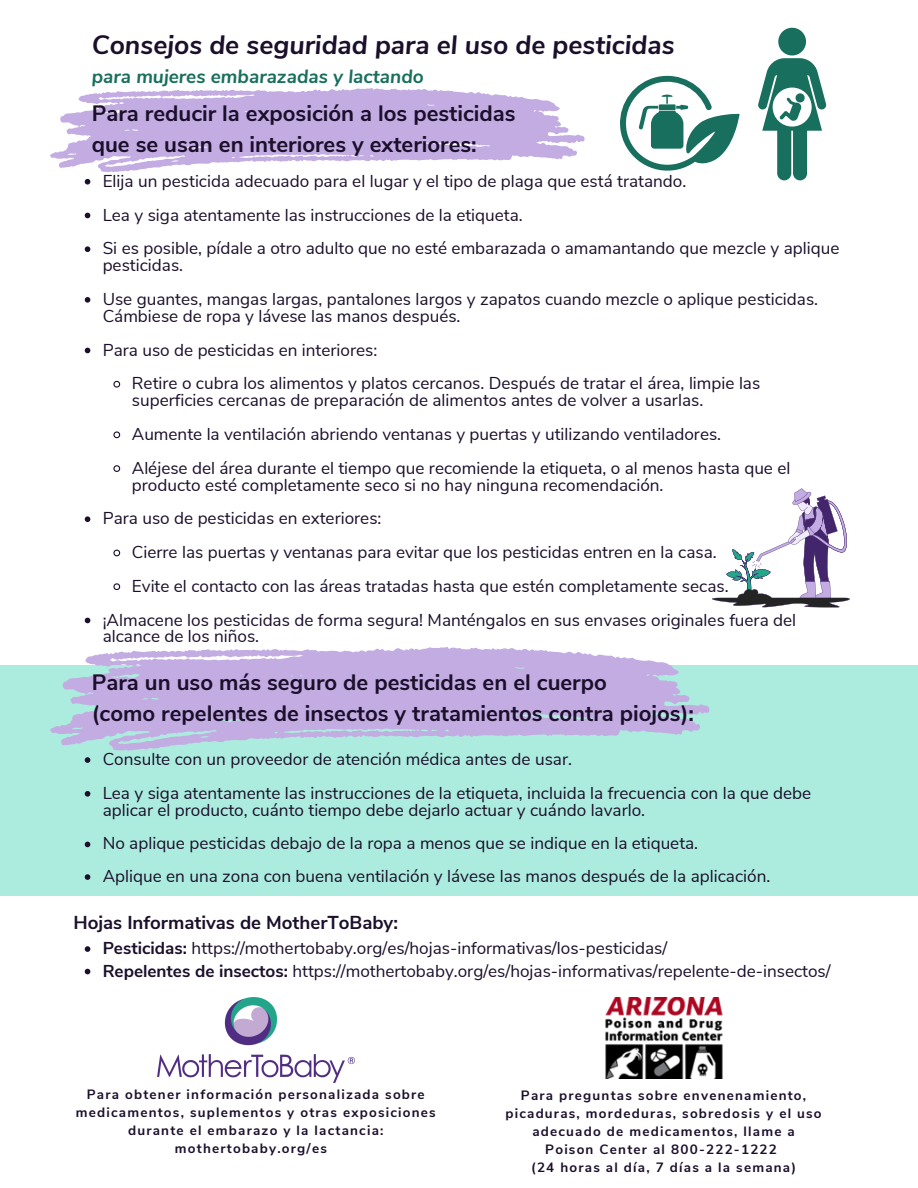
<style>
.page{position:relative;width:918px;height:1188px;background:#fff}
.page>*{position:absolute;margin:0;border:0;box-sizing:border-box;transform-origin:0 0}
.t1{font:italic 700 26.55px "Nunito Sans";color:#1b0f2b}
.t2{font:700 22.2px/30.3px "Nunito Sans";color:#1b0f2b}
.t3{font:italic 700 19.05px "Nunito Sans";color:#196f5d}
.t4{font:700 18.6px "Nunito Sans";color:#1b0f2b}
.t5{font:17.1px/16.8px "Nunito Sans";color:#1b0f2b}
.t6{font:700 13.5px/18px "Nunito Sans";letter-spacing:.09em;color:#1b0f2b;text-align:center}
.s1{font-weight:700}
</style>
<div class="page">
<div style="left:0;top:665px;width:918px;height:231px;background:#acecde"></div>
<svg style="left:85px;top:213px;width:5px;height:5px"></svg>
<svg style="left:85px;top:246px;width:5px;height:6px"></svg>
<svg style="left:85px;top:297px;width:5px;height:6px"></svg>
<svg style="left:85px;top:348px;width:5px;height:5px"></svg>
<svg style="left:113px;top:380px;width:8px;height:8px"></svg>
<svg style="left:113px;top:431px;width:8px;height:8px"></svg>
<svg style="left:113px;top:465px;width:8px;height:7px"></svg>
<svg style="left:85px;top:516px;width:5px;height:6px"></svg>
<svg style="left:113px;top:549px;width:8px;height:8px"></svg>
<svg style="left:113px;top:583px;width:8px;height:8px"></svg>
<svg style="left:85px;top:618px;width:5px;height:5px"></svg>
<svg style="left:50px;top:88px;width:535px;height:97px;fill:#c3ace2"></svg>
<svg style="left:50px;top:647px;width:660px;height:115px;fill:#c3ace2"></svg>
<svg style="left:758px;top:27px;width:68px;height:153px"></svg>
<svg style="left:620px;top:75px;width:120px;height:96px"></svg>
<svg style="left:712px;top:488px;width:138px;height:119px"></svg>
<svg style="left:85px;top:757px;width:5px;height:6px"></svg>
<svg style="left:85px;top:791px;width:5px;height:6px"></svg>
<svg style="left:85px;top:842px;width:5px;height:5px"></svg>
<svg style="left:85px;top:874px;width:5px;height:6px"></svg>
<svg style="left:85px;top:946px;width:5px;height:6px"></svg>
<svg style="left:85px;top:969px;width:5px;height:5px"></svg>
<img style="left:605px;top:998px;width:118px;height:81px">
<img style="left:157px;top:998px;width:197px;height:84px">
<p class="t1" style="left:92px;top:27px;width:584px">Consejos de seguridad para el uso de pesticidas</p>
<p class="t3" style="left:92px;top:64px;width:333px">para mujeres embarazadas y lactando</p>
<p class="t2" style="left:92px;top:99px;width:425px">Para reducir la exposición a los pesticidas que se usan en interiores y exteriores:</p>
<p class="t5" style="left:103px;top:173px;width:585px">Elija un pesticida adecuado para el lugar y el tipo de plaga que está tratando.</p>
<h1 class="t5" style="left:103px;top:207px;width:422px">Lea y siga atentamente las instrucciones de la etiqueta.</h1>
<p class="t5" style="left:103px;top:240px;width:738px">Si es posible, pídale a otro adulto que no esté embarazada o amamantando que mezcle y aplique pesticidas.</p>
<p class="t5" style="left:103px;top:291px;width:717px">Use guantes, mangas largas, pantalones largos y zapatos cuando mezcle o aplique pesticidas.<br>Cámbiese de ropa y lávese las manos después.</p>
<h2 class="t5" style="left:103px;top:342px;width:276px">Para uso de pesticidas en interiores:</h2>
<p class="t5" style="left:132px;top:375px;width:630px">Retire o cubra los alimentos y platos cercanos. Después de tratar el área, limpie las superficies cercanas de preparación de alimentos antes de volver a usarlas.</p>
<p class="t5" style="left:132px;top:426px;width:591px">Aumente la ventilación abriendo ventanas y puertas y utilizando ventiladores.</p>
<p class="t5" style="left:132px;top:460px;width:660px">Aléjese del área durante el tiempo que recomiende la etiqueta, o al menos hasta que el producto esté completamente seco si no hay ninguna recomendación.</p>
<p class="t5" style="left:103px;top:510px;width:280px">Para uso de pesticidas en exteriores:</p>
<p class="t5" style="left:132px;top:544px;width:586px">Cierre las puertas y ventanas para evitar que los pesticidas entren en la casa.</p>
<p class="t5" style="left:132px;top:578px;width:598px">Evite el contacto con las áreas tratadas hasta que estén completamente secas.</p>
<p class="t5" style="left:103px;top:612px;width:695px">¡Almacene los pesticidas de forma segura! Manténgalos en sus envases originales fuera del alcance de los niños.</p>
<p class="t2" style="left:92px;top:668px;width:604px">Para un uso más seguro de pesticidas en el cuerpo<br>(como repelentes de insectos y tratamientos contra piojos):</p>
<p class="t5" style="left:103px;top:751px;width:471px">Consulte con un proveedor de atención médica antes de usar.</p>
<p class="t5" style="left:103px;top:785px;width:710px">Lea y siga atentamente las instrucciones de la etiqueta, incluida la frecuencia con la que debe aplicar el producto, cuánto tiempo debe dejarlo actuar y cuándo lavarlo.</p>
<p class="t5" style="left:103px;top:835px;width:597px">No aplique pesticidas debajo de la ropa a menos que se indique en la etiqueta.</p>
<p class="t5" style="left:103px;top:868px;width:669px">Aplique en una zona con buena ventilación y lávese las manos después de la aplicación.</p>
<p class="t4" style="left:73px;top:911px;width:326px">Hojas Informativas de MotherToBaby:</p>
<p class="t5" style="left:103px;top:940px;width:566px"><span class="s1">Pesticidas:</span> https://mothertobaby.org/es/hojas-informativas/los-pesticidas/</p>
<h2 class="t5" style="left:103px;top:963px;width:730px"><span class="s1">Repelentes de insectos:</span> https://mothertobaby.org/es/hojas-informativas/repelente-de-insectos/</h2>
<h3 class="t6" style="left:87px;top:1086px;width:339px">Para obtener información personalizada sobre</h3>
<h3 class="t6" style="left:76px;top:1104px;width:361px">medicamentos, suplementos y otras exposiciones</h3>
<h3 class="t6" style="left:128px;top:1122px;width:257px">durante el embarazo y la lactancia:</h3>
<h3 class="t6" style="left:175px;top:1140px;width:153px">mothertobaby.org/es</h3>
<p class="t6" style="left:505px;top:1087px;width:318px">Para preguntas sobre envenenamiento, picaduras, mordeduras, sobredosis y el uso adecuado de medicamentos, llame a</p>
<p class="t6" style="left:545px;top:1141px;width:233px">Poison Center al 800-222-1222</p>
<p class="t6" style="left:531px;top:1159px;width:267px">(24 horas al día, 7 días a la semana)</p>
</div>
